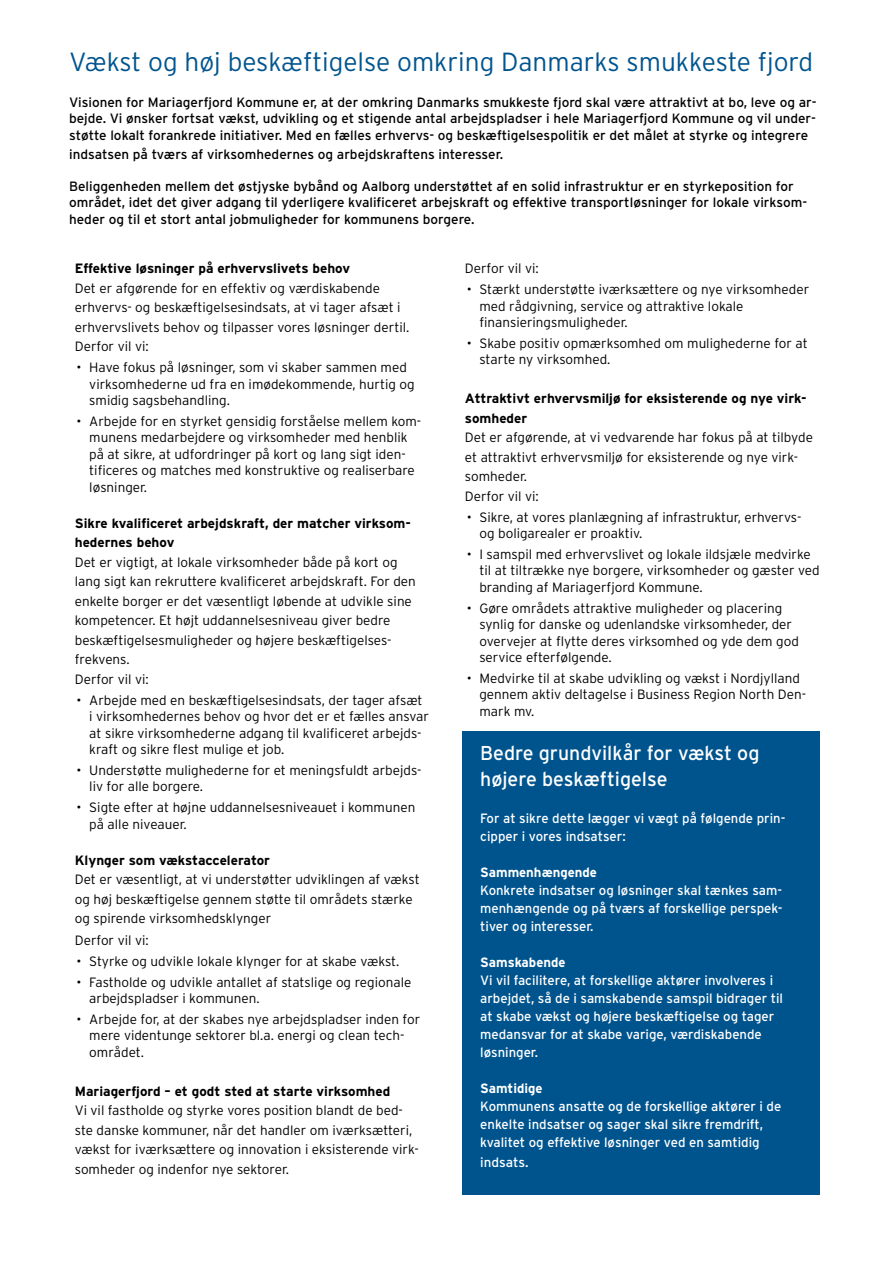
<style>
.page{position:relative;width:893px;height:1263px;background:#fff}
.page>*{position:absolute;margin:0;border:0;box-sizing:border-box;transform-origin:0 0}
.t1{font:300 26.25px "Interstate";color:#00548e}
.t2{font:20.1px/26.2px "Interstate";color:#fff}
.t3{font:300 13.5px/16.5px "Interstate";color:#000}
.t4{font:13.5px/16.5px "Interstate";color:#000;text-align:justify}
.t5{font:13.5px/18px "Interstate";color:#fff}
.t6{font:700 13.5px/19.5px "Interstate";color:#000}
.t7{font:700 13.5px "Interstate";color:#fff}
</style>
<div class="page">
<div style="left:462px;top:731px;width:358px;height:463px;background:#00548e"></div>
<h1 class="t1" style="left:69px;top:45px;width:746px">Vækst og høj beskæftigelse omkring Danmarks smukkeste fjord</h1>
<p class="t4" style="left:69px;top:94px;width:749px">Visionen for Mariagerfjord Kommune er, at der omkring Danmarks smukkeste fjord skal være attraktivt at bo, leve og ar&shy;bejde. Vi ønsker fortsat vækst, udvikling og et stigende antal arbejdspladser i hele Mariagerfjord Kommune og vil under&shy;støtte lokalt forankrede initiativer. Med en fælles erhvervs- og beskæftigelsespolitik er det målet at styrke og integrere</p>
<p class="t4" style="left:69px;top:146px;width:435px">indsatsen på tværs af virksomhedernes og arbejdskraftens interesser.</p>
<p class="t4" style="left:69px;top:178px;width:740px;text-align:left">Beliggenheden mellem det østjyske bybånd og Aalborg understøttet af en solid infrastruktur er en styrkeposition for området, idet det giver adgang til yderligere kvalificeret arbejskraft og effektive transportløsninger for lokale virksom&shy;heder og til et stort antal jobmuligheder for kommunens borgere.</p>
<p class="t3" style="left:465px;top:260px;width:75px">Derfor vil vi:</p>
<p class="t3" style="left:479px;top:281px;width:331px;text-indent:-13px">• Stærkt understøtte iværksættere og nye virksomheder med rådgivning, service og attraktive lokale finansieringsmuligheder.</p>
<p class="t3" style="left:479px;top:335px;width:330px;text-indent:-13px">• Skabe positiv opmærksomhed om mulighederne for at starte ny virksomhed.</p>
<p class="t6" style="left:465px;top:389px;width:343px">Attraktivt erhvervsmiljø for eksisterende og nye virk&shy;somheder</p>
<p class="t3" style="left:465px;top:428px;width:349px;line-height:19.5px">Det er afgørende, at vi vedvarende har fokus på at tilbyde et attraktivt erhvervsmiljø for eksisterende og nye virk&shy;somheder.<br>Derfor vil vi:</p>
<p class="t3" style="left:479px;top:509px;width:323px;text-indent:-13px">• Sikre, at vores planlægning af infrastruktur, erhvervs&shy;og boligarealer er proaktiv.</p>
<p class="t3" style="left:479px;top:546px;width:342px;text-indent:-13px">• I samspil med erhvervslivet og lokale ildsjæle medvirke til at tiltrække nye borgere, virksomheder og gæster ved branding af Mariagerfjord Kommune.</p>
<p class="t3" style="left:479px;top:600px;width:321px;text-indent:-13px">• Gøre områdets attraktive muligheder og placering synlig for danske og udenlandske virksomheder, der overvejer at flytte deres virksomhed og yde dem god service efterfølgende.</p>
<p class="t3" style="left:479px;top:670px;width:328px;text-indent:-13px">• Medvirke til at skabe udvikling og vækst i Nordjylland gennem aktiv deltagelse i Business Region North Den&shy;mark mv.</p>
<p class="t6" style="left:75px;top:259px;width:277px">Effektive løsninger på erhvervslivets behov</p>
<p class="t3" style="left:75px;top:278px;width:336px;line-height:19.5px">Det er afgørende for en effektiv og værdiskabende erhvervs- og beskæftigelsesindsats, at vi tager afsæt i erhvervslivets behov og tilpasser vores løsninger dertil.<br>Derfor vil vi:</p>
<p class="t3" style="left:89px;top:359px;width:327px;text-indent:-13px">• Have fokus på løsninger, som vi skaber sammen med virksomhederne ud fra en imødekommende, hurtig og smidig sagsbehandling.</p>
<p class="t3" style="left:89px;top:413px;width:333px;text-indent:-13px">• Arbejde for en styrket gensidig forståelse mellem kom&shy;munens medarbejdere og virksomheder med henblik på at sikre, at udfordringer på kort og lang sigt iden&shy;tificeres og matches med konstruktive og realiserbare løsninger.</p>
<p class="t6" style="left:75px;top:513px;width:338px">Sikre kvalificeret arbejdskraft, der matcher virksom&shy;hedernes behov</p>
<p class="t3" style="left:75px;top:552px;width:343px;line-height:19.5px">Det er vigtigt, at lokale virksomheder både på kort og lang sigt kan rekruttere kvalificeret arbejdskraft. For den enkelte borger er det væsentligt løbende at udvikle sine kompetencer. Et højt uddannelsesniveau giver bedre beskæftigelsesmuligheder og højere beskæftigelses&shy;frekvens.<br>Derfor vil vi:</p>
<p class="t3" style="left:89px;top:691px;width:341px;text-indent:-13px">• Arbejde med en beskæftigelsesindsats, der tager afsæt i virksomhedernes behov og hvor det er et fælles ansvar at sikre virksomhederne adgang til kvalificeret arbejds&shy;kraft og sikre flest mulige et job.</p>
<p class="t3" style="left:89px;top:762px;width:334px;text-indent:-13px">• Understøtte mulighederne for et meningsfuldt arbejds&shy;liv for alle borgere.</p>
<p class="t3" style="left:89px;top:799px;width:327px;text-indent:-13px">• Sigte efter at højne uddannelsesniveauet i kommunen på alle niveauer.</p>
<p class="t6" style="left:75px;top:850px;width:197px">Klynger som vækstaccelerator</p>
<p class="t3" style="left:75px;top:869px;width:346px;line-height:19.5px">Det er væsentligt, at vi understøtter udviklingen af vækst og høj beskæftigelse gennem støtte til områdets stærke og spirende virksomhedsklynger</p>
<p class="t3" style="left:75px;top:932px;width:75px">Derfor vil vi:</p>
<p class="t3" style="left:77px;top:953px;width:324px">• Styrke og udvikle lokale klynger for at skabe vækst.</p>
<p class="t3" style="left:89px;top:973px;width:324px;text-indent:-13px">• Fastholde og udvikle antallet af statslige og regionale arbejdspladser i kommunen.</p>
<p class="t3" style="left:89px;top:1011px;width:332px;text-indent:-13px">• Arbejde for, at der skabes nye arbejdspladser inden for mere videntunge sektorer bl.a. energi og clean tech&shy;området.</p>
<p class="t6" style="left:75px;top:1081px;width:317px">Mariagerfjord – et godt sted at starte virksomhed</p>
<p class="t3" style="left:75px;top:1101px;width:345px;line-height:19.5px">Vi vil fastholde og styrke vores position blandt de bed&shy;ste danske kommuner, når det handler om iværksætteri, vækst for iværksættere og innovation i eksisterende virk&shy;somheder og indenfor nye sektorer.</p>
<h2 class="t2" style="left:480px;top:739px;width:281px">Bedre grundvilkår for vækst og højere beskæftigelse</h2>
<p class="t5" style="left:480px;top:809px;width:307px">For at sikre dette lægger vi vægt på følgende prin&shy;cipper i vores indsatser:</p>
<p class="t7" style="left:480px;top:864px;width:118px">Sammenhængende</p>
<p class="t5" style="left:480px;top:881px;width:304px;text-align:justify">Konkrete indsatser og løsninger skal tænkes sam&shy;menhængende og på tværs af forskellige perspek&shy;tiver og interesser.</p>
<p class="t7" style="left:480px;top:954px;width:87px">Samskabende</p>
<p class="t5" style="left:480px;top:971px;width:304px">Vi vil facilitere, at forskellige aktører involveres i arbejdet, så de i samskabende samspil bidrager til at skabe vækst og højere beskæftigelse og tager medansvar for at skabe varige, værdiskabende løsninger.</p>
<p class="t7" style="left:480px;top:1080px;width:64px">Samtidige</p>
<p class="t5" style="left:480px;top:1097px;width:303px">Kommunens ansatte og de forskellige aktører i de enkelte indsatser og sager skal sikre fremdrift, kvalitet og effektive løsninger ved en samtidig</p>
<p class="t5" style="left:480px;top:1153px;width:50px">indsats.</p>
</div>
